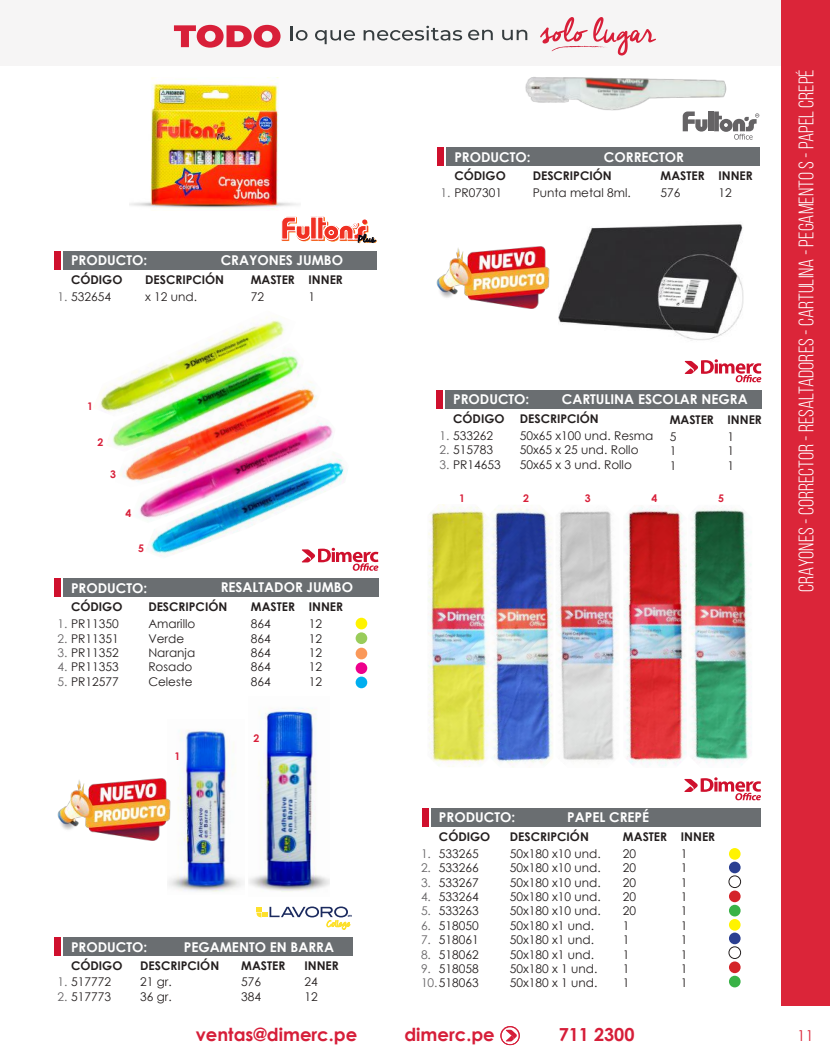
<style>
.page{position:relative;width:830px;height:1063px;background:#fff}
.page>*{position:absolute;margin:0;border:0;box-sizing:border-box;transform-origin:0 0}
.t1{font:21px "Bebas Neue";color:#fff}
.t2{font:700 18px "Century Gothic";color:#d61e39}
.t3{font:15px "Century Gothic";color:#db2539}
.t4{font:700 13.5px "Century Gothic";color:#fff}
.t5{font:12px/14.4px "Century Gothic";color:#241f1f}
.t6{font:700 12px "Century Gothic";color:#241f1f}
.t7{font:12px/14.4px "Century Gothic";color:#656365;text-align:justify}
.t8{font:700 10.5px "Century Gothic";color:#d81f39}
.t9{font:10.2px "Angelina";letter-spacing:.025em;color:#fde02c;scale:1.04 1}
.s1{color:#656365}
</style>
<div class="page">
<div style="left:0;top:0;width:829px;height:66px;background:#f6f5f5"></div>
<svg style="left:174px;top:25px;width:106px;height:23px"></svg>
<svg style="left:291px;top:26px;width:16px;height:15px"></svg>
<svg style="left:315px;top:30px;width:40px;height:14px"></svg>
<svg style="left:363px;top:26px;width:99px;height:15px"></svg>
<svg style="left:468px;top:30px;width:24px;height:10px"></svg>
<svg style="left:502px;top:30px;width:25px;height:10px"></svg>
<svg style="left:540px;top:17px;width:115px;height:39px"></svg>
<div style="left:780px;top:0;width:49px;height:1006px;background:#db2539"></div>
<svg style="left:500px;top:1026px;width:19px;height:19px"></svg>
<div style="left:54px;top:937px;width:6px;height:19px;background:#cf102d"></div>
<div style="left:63px;top:937px;width:289px;height:19px;background:#6a6e71"></div>
<svg style="left:256px;top:907px;width:96px;height:10px"></svg>
<img style="left:428px;top:504px;width:61px;height:263px">
<img style="left:490px;top:505px;width:63px;height:263px">
<img style="left:556px;top:511px;width:62px;height:250px">
<img style="left:624px;top:507px;width:127px;height:261px">
<img style="left:525px;top:77px;width:202px;height:43px">
<div style="left:54px;top:251px;width:6px;height:18px;background:#cf102d"></div>
<div style="left:63px;top:251px;width:313px;height:18px;background:#6a6e71"></div>
<svg style="left:281px;top:216px;width:96px;height:28px"></svg>
<img style="left:129px;top:77px;width:170px;height:133px">
<img style="left:168px;top:730px;width:75px;height:162px">
<img style="left:249px;top:707px;width:80px;height:185px">
<div style="left:436px;top:390px;width:6px;height:19px;background:#cf102d"></div>
<div style="left:445px;top:390px;width:316px;height:19px;background:#6a6e71"></div>
<svg style="left:684px;top:359px;width:77px;height:23px"></svg>
<img style="left:558px;top:224px;width:185px;height:117px">
<div style="left:437px;top:147px;width:6px;height:19px;background:#cf102d"></div>
<div style="left:446px;top:147px;width:313px;height:19px;background:#6a6e71"></div>
<svg style="left:682px;top:111px;width:25px;height:21px"></svg>
<div style="left:707px;top:111px;width:5px;height:20px;background:#656365"></div>
<svg style="left:713px;top:111px;width:46px;height:29px"></svg>
<img style="left:436px;top:246px;width:114px;height:63px">
<div style="left:54px;top:578px;width:6px;height:19px;background:#cf102d"></div>
<div style="left:63px;top:578px;width:315px;height:19px;background:#6a6e71"></div>
<div style="left:355px;top:632px;width:12px;height:12px;background:#99cc5a;border-radius:50%"></div>
<div style="left:355px;top:618px;width:12px;height:11px;background:#fff300;border-radius:50%"></div>
<div style="left:355px;top:662px;width:12px;height:12px;background:#ee008c;border-radius:50%"></div>
<div style="left:355px;top:648px;width:12px;height:11px;background:#fa9859;border-radius:50%"></div>
<div style="left:355px;top:677px;width:12px;height:11px;background:#00aeef;border-radius:50%"></div>
<svg style="left:301px;top:551px;width:77px;height:20px"></svg>
<img style="left:94px;top:317px;width:190px;height:93px">
<img style="left:120px;top:381px;width:198px;height:99px">
<img style="left:106px;top:343px;width:198px;height:109px">
<img style="left:131px;top:415px;width:202px;height:103px">
<img style="left:145px;top:450px;width:204px;height:109px">
<img style="left:57px;top:772px;width:117px;height:76px">
<div style="left:422px;top:808px;width:6px;height:19px;background:#cf102d"></div>
<div style="left:431px;top:808px;width:329px;height:19px;background:#6a6e71"></div>
<svg style="left:684px;top:777px;width:76px;height:23px"></svg>
<div style="left:728px;top:862px;width:12px;height:11px;background:#2a3f91;border-radius:50%"></div>
<div style="left:728px;top:848px;width:12px;height:12px;background:#fff300;border-radius:50%"></div>
<div style="left:728px;top:891px;width:12px;height:11px;background:#d42429;border-radius:50%"></div>
<div style="left:728px;top:876px;width:12px;height:12px;border:1px solid #241f1f;border-radius:50%"></div>
<div style="left:728px;top:905px;width:12px;height:11px;background:#3ab247;border-radius:50%"></div>
<div style="left:728px;top:933px;width:12px;height:11px;background:#2a3f91;border-radius:50%"></div>
<div style="left:728px;top:919px;width:12px;height:12px;background:#fff300;border-radius:50%"></div>
<div style="left:728px;top:961px;width:12px;height:12px;background:#d42429;border-radius:50%"></div>
<div style="left:728px;top:947px;width:12px;height:12px;border:1px solid #241f1f;border-radius:50%"></div>
<div style="left:728px;top:976px;width:12px;height:11px;background:#3ab247;border-radius:50%"></div>
<p class="t4" style="left:71px;top:250px;width:78px">PRODUCTO:</p>
<p class="t4" style="left:220px;top:250px;width:124px">CRAYONES JUMBO</p>
<p class="t6" style="left:71px;top:270px;width:53px">CÓDIGO</p>
<p class="t6" style="left:145px;top:270px;width:80px">DESCRIPCIÓN</p>
<p class="t5" style="left:57px;top:289px;width:55px"><span class="s1">1.</span> 532654</p>
<p class="t5" style="left:145px;top:289px;width:53px">x 12 und.</p>
<p class="t6" style="left:250px;top:270px;width:94px">MASTER INNER</p>
<p class="t5" style="left:250px;top:289px;width:15px">72</p>
<p class="t5" style="left:308px;top:289px;width:8px">1</p>
<p class="t8" style="left:87px;top:399px;width:7px">1</p>
<p class="t8" style="left:97px;top:434px;width:7px">2</p>
<p class="t8" style="left:110px;top:466px;width:7px">3</p>
<p class="t8" style="left:126px;top:505px;width:7px">4</p>
<p class="t8" style="left:138px;top:541px;width:7px">5</p>
<p class="t4" style="left:71px;top:578px;width:78px">PRODUCTO:</p>
<p class="t4" style="left:220px;top:577px;width:134px">RESALTADOR JUMBO</p>
<p class="t6" style="left:71px;top:598px;width:53px">CÓDIGO</p>
<p class="t6" style="left:148px;top:598px;width:80px">DESCRIPCIÓN</p>
<p class="t5" style="left:148px;top:617px;width:49px">Amarillo<br>Verde<br>Naranja<br>Rosado<br>Celeste</p>
<p class="t6" style="left:251px;top:598px;width:94px">MASTER INNER</p>
<p class="t5" style="left:251px;top:617px;width:21px;text-align:justify">864<br>864<br>864<br>864<br>864</p>
<p class="t5" style="left:308px;top:617px;width:15px;text-align:justify">12<br>12<br>12<br>12<br>12</p>
<p class="t5" style="left:57px;top:617px;width:63px"><span class="s1">1.</span> PR11350</p>
<p class="t5" style="left:57px;top:631px;width:63px"><span class="s1">2.</span> PR11351</p>
<p class="t5" style="left:57px;top:645px;width:63px"><span class="s1">3.</span> PR11352</p>
<p class="t5" style="left:57px;top:660px;width:63px"><span class="s1">4.</span> PR11353</p>
<p class="t5" style="left:57px;top:674px;width:63px"><span class="s1">5.</span> PR12577</p>
<p class="t8" style="left:174px;top:748px;width:7px">1</p>
<p class="t8" style="left:253px;top:730px;width:7px">2</p>
<p class="t9" style="left:327px;top:919px;width:24px">College</p>
<p class="t4" style="left:71px;top:936px;width:78px">PRODUCTO:</p>
<p class="t4" style="left:184px;top:936px;width:152px">PEGAMENTO EN BARRA</p>
<p class="t6" style="left:71px;top:956px;width:53px">CÓDIGO</p>
<p class="t6" style="left:140px;top:956px;width:80px">DESCRIPCIÓN</p>
<p class="t5" style="left:140px;top:975px;width:33px">21 gr.<br>36 gr.</p>
<p class="t6" style="left:241px;top:956px;width:46px">MASTER</p>
<p class="t6" style="left:304px;top:956px;width:36px">INNER</p>
<p class="t5" style="left:241px;top:975px;width:21px">576<br>384</p>
<p class="t5" style="left:304px;top:975px;width:15px">24<br>12</p>
<p class="t5" style="left:57px;top:975px;width:55px"><span class="s1">1.</span> 517772</p>
<p class="t5" style="left:57px;top:989px;width:55px"><span class="s1">2.</span> 517773</p>
<p class="t4" style="left:454px;top:147px;width:78px">PRODUCTO:</p>
<p class="t4" style="left:603px;top:147px;width:81px">CORRECTOR</p>
<p class="t6" style="left:454px;top:167px;width:53px">CÓDIGO</p>
<p class="t6" style="left:532px;top:167px;width:80px">DESCRIPCIÓN</p>
<p class="t5" style="left:440px;top:185px;width:63px"><span class="s1">1.</span> PR07301</p>
<p class="t5" style="left:532px;top:185px;width:99px">Punta metal 8ml.</p>
<p class="t6" style="left:660px;top:167px;width:94px">MASTER INNER</p>
<p class="t5" style="left:660px;top:185px;width:21px">576</p>
<p class="t5" style="left:718px;top:185px;width:15px">12</p>
<p class="t4" style="left:453px;top:389px;width:78px">PRODUCTO:</p>
<p class="t4" style="left:561px;top:389px;width:187px">CARTULINA ESCOLAR NEGRA</p>
<p class="t6" style="left:453px;top:409px;width:53px">CÓDIGO</p>
<p class="t6" style="left:519px;top:409px;width:80px">DESCRIPCIÓN</p>
<p class="t5" style="left:519px;top:428px;width:135px">50x65 x100 und. Resma<br>50x65 x 25 und. Rollo<br>50x65 x 3 und. Rollo</p>
<p class="t6" style="left:669px;top:410px;width:94px">MASTER INNER</p>
<p class="t5" style="left:669px;top:429px;width:8px;text-align:justify">5<br>1<br>1</p>
<p class="t5" style="left:727px;top:429px;width:8px;text-align:justify">1<br>1<br>1</p>
<p class="t5" style="left:439px;top:428px;width:55px"><span class="s1">1.</span> 533262</p>
<p class="t5" style="left:439px;top:442px;width:55px"><span class="s1">2.</span> 515783</p>
<p class="t5" style="left:439px;top:457px;width:63px"><span class="s1">3.</span> PR14653</p>
<p class="t8" style="left:459px;top:490px;width:7px">1</p>
<p class="t8" style="left:523px;top:490px;width:7px">2</p>
<p class="t8" style="left:584px;top:490px;width:7px">3</p>
<p class="t8" style="left:651px;top:490px;width:7px">4</p>
<p class="t8" style="left:717px;top:490px;width:7px">5</p>
<p class="t4" style="left:439px;top:807px;width:78px">PRODUCTO:</p>
<p class="t4" style="left:567px;top:807px;width:83px">PAPEL CREPÉ</p>
<p class="t6" style="left:439px;top:827px;width:53px">CÓDIGO</p>
<p class="t6" style="left:509px;top:827px;width:80px">DESCRIPCIÓN</p>
<p class="t5" style="left:509px;top:846px;width:92px">50x180 x10 und.<br>50x180 x10 und.<br>50x180 x10 und.<br>50x180 x10 und.<br>50x180 x10 und.<br>50x180 x1 und.<br>50x180 x1 und.<br>50x180 x1 und.<br>50x180 x 1 und.<br>50x180 x 1 und.</p>
<p class="t6" style="left:622px;top:827px;width:94px">MASTER INNER</p>
<p class="t5" style="left:622px;top:846px;width:15px">20<br>20<br>20<br>20<br>20<br>1<br>1<br>1<br>1<br>1</p>
<p class="t5" style="left:680px;top:846px;width:8px;text-align:justify">1<br>1<br>1<br>1<br>1<br>1<br>1<br>1<br>1<br>1</p>
<p class="t5" style="left:421px;top:846px;width:59px;text-align:right">533265<br>533266<br>533267<br>533264<br>533263<br>518050<br>518061<br>518062<br>518058<br><span class="s1">10.</span>518063</p>
<p class="t7" style="left:421px;top:846px;width:11px">1.<br>2.<br>3.<br>4.<br>5.<br>6.<br>7.<br>8.<br>9.</p>
<h2 class="t2" style="left:196px;top:1020px;width:163px">ventas@dimerc.pe</h2>
<h2 class="t2" style="left:404px;top:1020px;width:92px">dimerc.pe</h2>
<h2 class="t2" style="left:558px;top:1020px;width:77px">711 2300</h2>
<h1 class="t1" style="left:794px;top:592px;width:524px;rotate:-90deg">CRAYONES - CORRECTOR - RESALTADORES - CARTULINA - PEGAMENTO S - PAPEL CREPÉ</h1>
<p class="t3" style="left:796px;top:1025px;width:18px">11</p>
</div>
